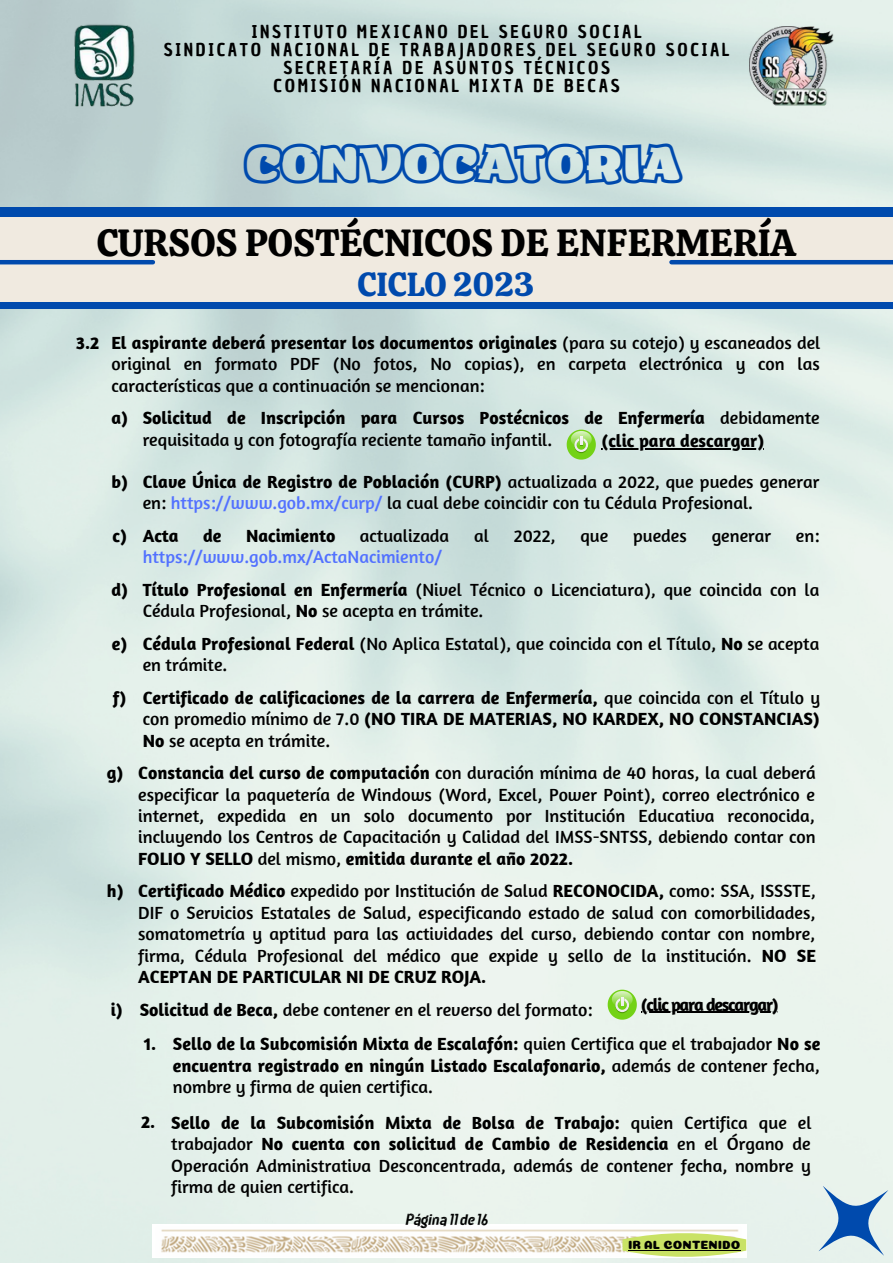
<style>
.page{position:relative;width:893px;height:1264px;background:#fff}
.page>*{position:absolute;margin:0;border:0;box-sizing:border-box;transform-origin:0 0}
.t1{font:45.6px "ZT Arturo Heavyoutline";color:#004aad}
.t2{font:37.65px "Calistoga";color:#000}
.t3{font:33.15px "Calistoga";color:#004aad}
.t4{font:18px/21.3px "Amaranth";color:#000}
.t5{font:700 18px/21.3px "Amaranth";color:#000}
.t6{font:700 18px "Amaranth";letter-spacing:-.07em;color:#000}
.t7{font:17.25px/18px "Chau Philomene One";letter-spacing:.155em;color:#000;text-align:center}
.t8{font:16.95px "RTL Azkadinya Regular";color:#000}
.t9{font:12px "Coiny";color:#000}
.s1{font-weight:700}
.s2{color:#5271ff}
.s3{font-weight:400}
</style>
<div class="page">
<img style="left:0;top:0;width:892px;height:1262px">
<div style="left:0;top:208px;width:892px;height:101px;background:#004aad"></div>
<div style="left:0;top:218px;width:892px;height:84px;background:#f0eae0"></div>
<hr style="left:0;top:260px;width:153px;height:4px;background:#004aad">
<hr style="left:671px;top:260px;width:221px;height:4px;background:#004aad">
<img style="left:65px;top:18px;width:76px;height:96px">
<img style="left:749px;top:26px;width:84px;height:79px">
<svg style="left:787px;top:1154px;width:105px;height:108px;background:#cadce4"></svg>
<img style="left:153px;top:1224px;width:593px;height:33px">
<svg style="left:622px;top:1233px;width:124px;height:23px;background:#c9dc7a"></svg>
<hr style="left:628px;top:1249px;width:35px;height:1px;background:#000">
<hr style="left:663px;top:1249px;width:77px;height:1px;background:#000">
<svg style="left:566px;top:429px;width:29px;height:30px"></svg>
<hr style="left:601px;top:448px;width:163px;height:1px;background:#000">
<hr style="left:641px;top:1011px;width:136px;height:1px;background:#000">
<svg style="left:607px;top:989px;width:29px;height:30px"></svg>
<p class="t7" style="left:164px;top:23px;width:567px">INSTITUTO MEXICANO DEL SEGURO SOCIAL<br>SINDICATO NACIONAL DE TRABAJADORES DEL SEGURO SOCIAL SECRETARÍA DE ASUNTOS TÉCNICOS<br>COMISIÓN NACIONAL MIXTA DE BECAS</p>
<h1 class="t1" style="left:245px;top:146px;width:436px">CONVOCATORIA</h1>
<h2 class="t2" style="left:97px;top:218px;width:700px">CURSOS POSTÉCNICOS DE ENFERMERÍA</h2>
<h3 class="t3" style="left:357px;top:263px;width:179px">CICLO 2023</h3>
<p class="t4" style="left:111px;top:332px;width:710px;text-align:justify;text-indent:-36px"><span class="s1">3.2 El aspirante deberá presentar los documentos originales</span> (para su cotejo) y escaneados del original en formato PDF (No fotos, No copias), en carpeta electrónica y con las características que a continuación se mencionan:</p>
<p class="t5" style="left:111px;top:407px;width:18px">a)</p>
<p class="t4" style="left:143px;top:407px;width:678px"><span class="s1">Solicitud de Inscripción para Cursos Postécnicos de Enfermería</span> debidamente requisitada y con fotografía reciente tamaño infantil.</p>
<p class="t5" style="left:601px;top:429px;width:164px">(clic para descargar)</p>
<p class="t4" style="left:143px;top:471px;width:678px;text-indent:-31px"><span class="s1">b) Clave Única de Registro de Población (CURP)</span> actualizada a 2022, que puedes generar en: <span class="s2">https://www.gob.mx/curp/</span> la cual debe coincidir con tu Cédula Profesional.</p>
<p class="t5" style="left:112px;top:525px;width:68px">c) Acta</p>
<p class="t5" style="left:203px;top:525px;width:20px">de</p>
<p class="t5" style="left:246px;top:525px;width:91px">Nacimiento</p>
<p class="t4" style="left:360px;top:525px;width:91px">actualizada</p>
<p class="t4" style="left:474px;top:525px;width:16px">al</p>
<p class="t4" style="left:514px;top:525px;width:43px">2022,</p>
<p class="t4" style="left:580px;top:525px;width:29px">que</p>
<p class="t4" style="left:633px;top:525px;width:55px">puedes</p>
<p class="t4" style="left:711px;top:525px;width:61px">generar</p>
<p class="t4" style="left:795px;top:525px;width:25px">en:</p>
<p class="t4" style="left:111px;top:540px;width:709px;line-height:32.5px;text-indent:31px"><span class="s2">https://www.gob.mx/ActaNacimiento/<br></span><span class="s1">d) Título Profesional en Enfermería</span> (Nivel Técnico o Licenciatura), que coincida con la</p>
<p class="t4" style="left:112px;top:594px;width:709px;line-height:32.5px;text-indent:31px">Cédula Profesional, <span class="s1">No</span> se acepta en trámite.<br><span class="s1">e) Cédula Profesional Federal</span> (No Aplica Estatal), que coincida con el Título, <span class="s1">No</span> se acepta</p>
<p class="t5" style="left:113px;top:648px;width:708px;line-height:32.5px;text-indent:30px"><span class="s3">en trámite.<br></span>f) Certificado de calificaciones de la carrera de Enfermería, <span class="s3">que coincida con el Título y</span></p>
<p class="t5" style="left:143px;top:708px;width:678px"><span class="s3">con promedio mínimo de 7.0</span> (NO TIRA DE MATERIAS, NO KARDEX, NO CONSTANCIAS)<br>No <span class="s3">se acepta en trámite.</span></p>
<p class="t4" style="left:138px;top:762px;width:679px;text-align:justify;text-indent:-31px"><span class="s1">g) Constancia del curso de computación</span> con duración mínima de 40 horas, la cual deberá especificar la paquetería de Windows (Word, Excel, Power Point), correo electrónico e internet, expedida en un solo documento por Institución Educativa reconocida, incluyendo los Centros de Capacitación y Calidad del IMSS-SNTSS, debiendo contar con <span class="s1">FOLIO Y SELLO</span> del mismo, <span class="s1">emitida durante el año 2022.</span></p>
<p class="t4" style="left:138px;top:880px;width:679px;text-align:justify;text-indent:-31px"><span class="s1">h) Certificado Médico</span> expedido por Institución de Salud <span class="s1">RECONOCIDA,</span> como: SSA, ISSSTE, DIF o Servicios Estatales de Salud, especificando estado de salud con comorbilidades, somatometría y aptitud para las actividades del curso, debiendo contar con nombre, firma, Cédula Profesional del médico que expide y sello de la institución. <span class="s1">NO SE ACEPTAN DE PARTICULAR NI DE CRUZ ROJA.</span></p>
<p class="t6" style="left:641px;top:993px;width:139px">(clic para descargar)</p>
<p class="t4" style="left:111px;top:998px;width:483px"><span class="s1">i) Solicitud de Beca,</span> debe contener en el reverso del formato:</p>
<p class="t5" style="left:173px;top:1033px;width:649px;text-align:justify;text-indent:-29px">1. Sello de la Subcomisión Mixta de Escalafón: <span class="s3">quien Certifica que el trabajador</span> No se encuentra registrado en ningún Listado Escalafonario, <span class="s3">además de contener fecha, nombre y firma de quien certifica.</span></p>
<p class="t4" style="left:171px;top:1111px;width:641px;text-align:justify;text-indent:-30px"><span class="s1">2. Sello de la Subcomisión Mixta de Bolsa de Trabajo:</span> quien Certifica que el trabajador <span class="s1">No cuenta con solicitud de Cambio de Residencia</span> en el Órgano de Operación Administrativa Desconcentrada, además de contener fecha, nombre y firma de quien certifica.</p>
<p class="t8" style="left:405px;top:1212px;width:84px">Página11de16</p>
<p class="t9" style="left:628px;top:1237px;width:114px">IR AL CONTENIDO</p>
</div>
